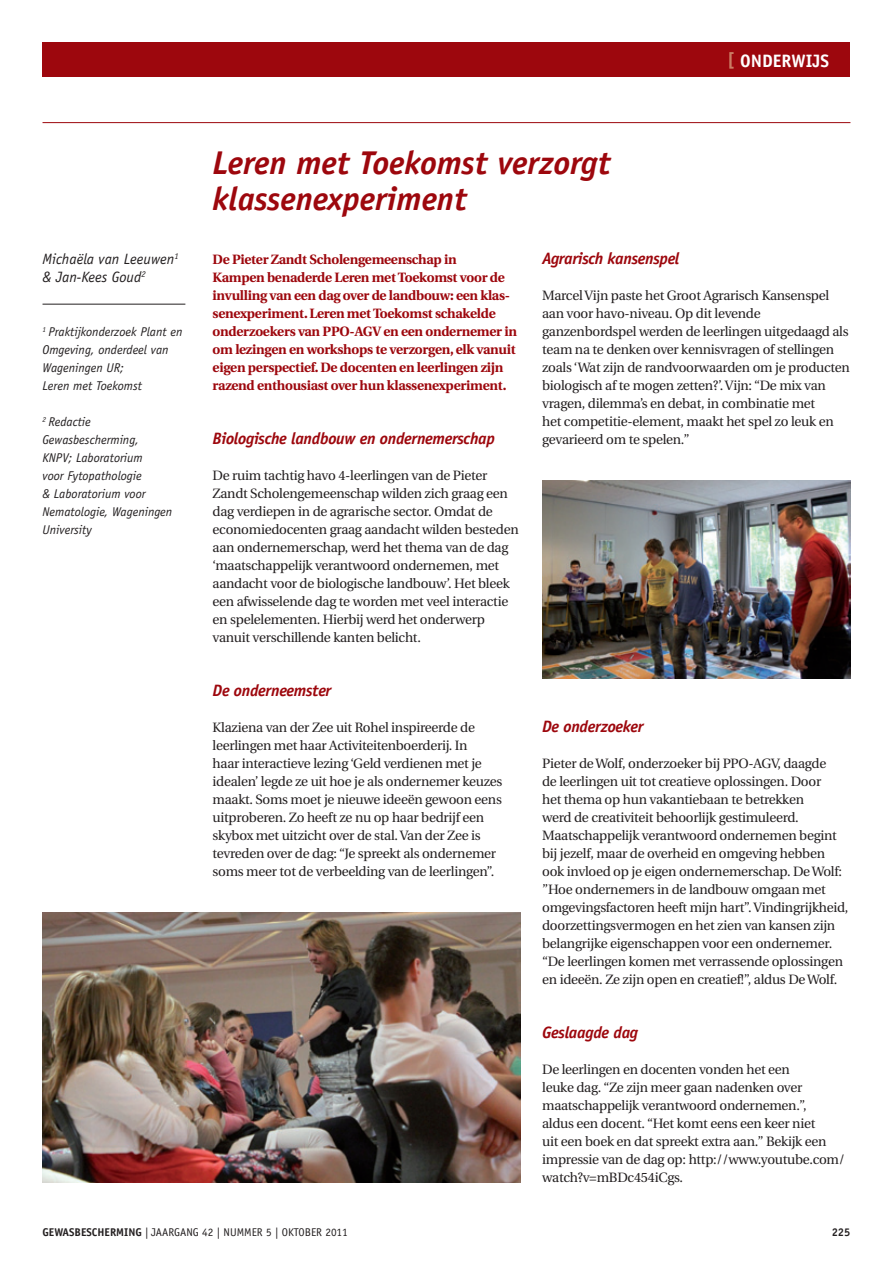
<style>
.page{position:relative;width:893px;height:1263px;background:#fff}
.page>*{position:absolute;margin:0;border:0;box-sizing:border-box;transform-origin:0 0}
.t1{font:italic 700 33px/36px "Officina Sans";color:#9d070d}
.t2{font:700 18px "Officina Sans";color:#fff}
.t3{font:italic 700 16.5px "Officina Sans";letter-spacing:-.02em;color:#9d070d}
.t4{font:italic 15px/18px "Officina Sans";color:#231f20}
.t5{font:13.5px/18px "Utopia";letter-spacing:-.02em;color:#231f20}
.t6{font:700 13.5px/18px "Utopia";letter-spacing:-.02em;color:#9d070d}
.t7{font:italic 12.75px/18px "Officina Sans";color:#231f20}
.t8{font:11.25px "Officina Sans";color:#231f20}
.t9{font:700 11.25px "Officina Sans";color:#231f20}
.s1{color:#cb7c64}
.s2{font-weight:700}
</style>
<div class="page">
<div style="left:43px;top:43px;width:807px;height:34px;background:#9d070d"></div>
<hr style="left:43px;top:122px;width:807px;height:1px;background:#9d070d">
<hr style="left:43px;top:304px;width:142px;height:1px;background:#231f20">
<img style="left:43px;top:912px;width:478px;height:270px">
<img style="left:542px;top:480px;width:308px;height:198px">
<h2 class="t2" style="left:727px;top:49px;width:103px"><span class="s1">[</span> ONDERWIJS</h2>
<p class="t4" style="left:43px;top:250px;width:138px">Michaëla van Leeuwen<sup>1 </sup>&amp; Jan-Kees Goud<sup>2</sup></p>
<p class="t7" style="left:43px;top:323px;width:141px"><sup>1</sup> Praktijkonderzoek Plant en<br>Omgeving, onderdeel van<br>Wageningen UR;<br>Leren met Toekomst</p>
<p class="t7" style="left:43px;top:413px;width:131px"><sup>2</sup> Redactie<br>Gewasbescherming,<br>KNPV; Laboratorium<br>voor Fytopathologie<br>&amp; Laboratorium voor<br>Nematologie, Wageningen<br>University</p>
<h1 class="t1" style="left:213px;top:145px;width:399px">Leren met Toekomst verzorgt klassenexperiment</h1>
<p class="t6" style="left:213px;top:251px;width:306px">De Pieter Zandt Scholengemeenschap in<br>Kampen benaderde Leren met Toekomst voor de invulling van een dag over de landbouw: een klas&shy;senexperiment. Leren met Toekomst schakelde onderzoekers van PPO-AGV en een ondernemer in om lezingen en workshops te verzorgen, elk vanuit eigen perspectief. De docenten en leerlingen zijn razend enthousiast over hun klassenexperiment.</p>
<p class="t3" style="left:213px;top:429px;width:284px">Biologische landbouw en ondernemerschap</p>
<p class="t5" style="left:213px;top:467px;width:308px">De ruim tachtig havo 4-leerlingen van de Pieter Zandt Scholengemeenschap wilden zich graag een dag verdiepen in de agrarische sector. Omdat de economiedocenten graag aandacht wilden besteden aan ondernemerschap, werd het thema van de dag ‘maatschappelijk verantwoord ondernemen, met aandacht voor de biologische landbouw’. Het bleek een afwisselende dag te worden met veel interactie en spelelementen. Hierbij werd het onderwerp vanuit verschillende kanten belicht.</p>
<p class="t3" style="left:542px;top:249px;width:139px">Agrarisch kansenspel</p>
<p class="t5" style="left:542px;top:287px;width:309px">Marcel Vijn paste het Groot Agrarisch Kansenspel aan voor havo-niveau. Op dit levende ganzenbordspel werden de leerlingen uitgedaagd als team na te denken over kennisvragen of stellingen zoals ‘Wat zijn de randvoorwaarden om je producten biologisch af te mogen zetten?’. Vijn: “De mix van vragen, dilemma’s en debat, in combinatie met<br>het competitie-element, maakt het spel zo leuk en gevarieerd om te spelen.”</p>
<p class="t3" style="left:213px;top:681px;width:120px">De onderneemster</p>
<p class="t5" style="left:213px;top:719px;width:291px">Klaziena van der Zee uit Rohel inspireerde de leerlingen met haar Activiteitenboerderij. In<br>haar interactieve lezing ‘Geld verdienen met je idealen’ legde ze uit hoe je als ondernemer keuzes maakt. Soms moet je nieuwe ideeën gewoon eens uitproberen. Zo heeft ze nu op haar bedrijf een skybox met uitzicht over de stal. Van der Zee is tevreden over de dag: “Je spreekt als ondernemer soms meer tot de verbeelding van de leerlingen”.</p>
<p class="t3" style="left:542px;top:717px;width:103px">De onderzoeker</p>
<p class="t5" style="left:542px;top:755px;width:308px">Pieter de Wolf, onderzoeker bij PPO-AGV, daagde<br>de leerlingen uit tot creatieve oplossingen. Door<br>het thema op hun vakantiebaan te betrekken<br>werd de creativiteit behoorlijk gestimuleerd.<br>Maatschappelijk verantwoord ondernemen begint bij jezelf, maar de overheid en omgeving hebben ook invloed op je eigen ondernemerschap. De Wolf: ”Hoe ondernemers in de landbouw omgaan met omgevingsfactoren heeft mijn hart”. Vindingrijkheid, doorzettingsvermogen en het zien van kansen zijn belangrijke eigenschappen voor een ondernemer. “De leerlingen komen met verrassende oplossingen en ideeën. Ze zijn open en creatief!”, aldus De Wolf.</p>
<p class="t3" style="left:542px;top:1023px;width:97px">Geslaagde dag</p>
<p class="t5" style="left:542px;top:1061px;width:304px">De leerlingen en docenten vonden het een<br>leuke dag. “Ze zijn meer gaan nadenken over maatschappelijk verantwoord ondernemen.”,<br>aldus een docent. “Het komt eens een keer niet<br>uit een boek en dat spreekt extra aan.” Bekijk een impressie van de dag op: http://www.youtube.com/ watch?v=mBDc454iCgs.</p>
<p class="t8" style="left:43px;top:1226px;width:307px"><span class="s2">GEWASBESCHERMING</span> | JAARGANG 42 | NUMMER 5 | OKTOBER 2011</p>
<p class="t9" style="left:832px;top:1225px;width:20px">225</p>
</div>
